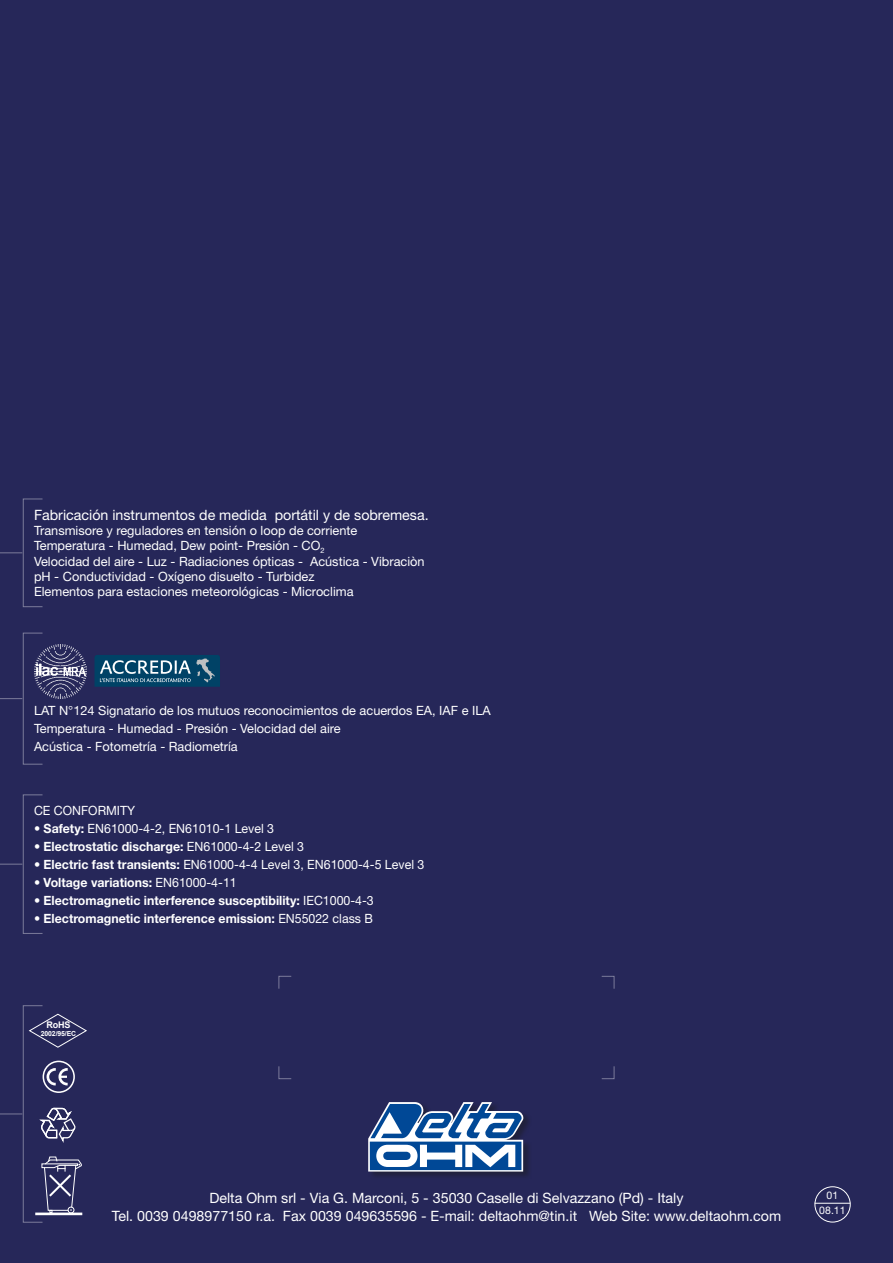
<style>
.page{position:relative;width:893px;height:1263px;background:#262759}
.page>*{position:absolute;margin:0;border:0;box-sizing:border-box;transform-origin:0 0}
.t1{font:14.25px/18px "Helvetica Neue LT Std";color:#fff;text-align:center}
.t2{font:12.75px/15.3px "Helvetica Neue LT Std";color:#fff}
.t3{font:700 12.75px "Helvetica Neue LT Std";color:#fff}
.t4{font:10.5px/15px "Helvetica Neue LT Std";color:#fff;text-align:center}
.t5{font:700 9.15px "Arial";color:#fff}
.t6{font:700 6.9px "Arial";letter-spacing:-.015em;color:#fff}
.s1{font-weight:700}
.s2{font-weight:400}
</style>
<div class="page">
<div style="left:368px;top:1102px;width:164px;height:78px;background:#1a1a18;opacity:.45"></div>
<svg style="left:368px;top:1102px;width:157px;height:69px;background:#6a8cb6"></svg>
<svg style="left:278px;top:975px;width:14px;height:14px"></svg>
<svg style="left:601px;top:1066px;width:14px;height:13px"></svg>
<svg style="left:601px;top:975px;width:14px;height:14px"></svg>
<svg style="left:278px;top:1066px;width:14px;height:13px"></svg>
<svg style="left:39px;top:1107px;width:37px;height:36px"></svg>
<svg style="left:43px;top:1061px;width:32px;height:32px"></svg>
<svg style="left:43px;top:1156px;width:39px;height:57px"></svg>
<hr style="left:37px;top:1212px;width:44px;height:3px;background:#fff">
<svg style="left:0;top:698px;width:22px;height:1px"></svg>
<svg style="left:0;top:1113px;width:22px;height:1px"></svg>
<svg style="left:0;top:552px;width:22px;height:1px"></svg>
<svg style="left:28px;top:1013px;width:59px;height:35px"></svg>
<div style="left:815px;top:1186px;width:35px;height:36px;border:1px solid #fff;border-radius:50%"></div>
<hr style="left:815px;top:1203px;width:35px;height:1px;background:#fff">
<svg style="left:0;top:864px;width:22px;height:1px"></svg>
<svg style="left:95px;top:655px;width:125px;height:32px;background:#2a607e"></svg>
<img style="left:34px;top:645px;width:53px;height:53px">
<p class="t1" style="left:34px;top:505px;width:396px">Fabricación instrumentos de medida portátil y de sobremesa.</p>
<p class="t2" style="left:34px;top:523px;width:392px">Transmisore y reguladores en tensión o loop de corriente Temperatura - Humedad, Dew point- Presión - CO<sub>2<br></sub>Velocidad del aire - Luz - Radiaciones ópticas - Acústica - Vibraciòn pH - Conductividad - Oxígeno disuelto - Turbidez<br>Elementos para estaciones meteorológicas - Microclima</p>
<p class="t2" style="left:34px;top:701px;width:458px;line-height:18px">LAT N°124 Signatario de los mutuos reconocimientos de acuerdos EA, IAF e ILA<br>Temperatura - Humedad - Presión - Velocidad del aire<br>Acústica - Fotometría - Radiometría</p>
<p class="t2" style="left:34px;top:802px;width:103px">CE CONFORMITY</p>
<p class="t2" style="left:34px;top:821px;width:242px">• <span class="s1">Safety:</span> EN61000-4-2, EN61010-1 Level 3</p>
<p class="t3" style="left:34px;top:838px;width:272px"><span class="s2">•</span> Electrostatic discharge: <span class="s2">EN61000-4-2 Level 3</span></p>
<p class="t2" style="left:34px;top:857px;width:392px">• <span class="s1">Electric fast transients:</span> EN61000-4-4 Level 3, EN61000-4-5 Level 3</p>
<p class="t3" style="left:34px;top:874px;width:204px"><span class="s2">•</span> Voltage variations: <span class="s2">EN61000-4-11</span></p>
<p class="t3" style="left:34px;top:892px;width:341px"><span class="s2">•</span> Electromagnetic interference susceptibility: <span class="s2">IEC1000-4-3</span></p>
<p class="t3" style="left:34px;top:910px;width:340px"><span class="s2">•</span> Electromagnetic interference emission: <span class="s2">EN55022 class B</span></p>
<p class="t5" style="left:46px;top:1019px;width:26px">RoHS</p>
<p class="t6" style="left:41px;top:1029px;width:37px">2002/95/EC</p>
<p class="t1" style="left:112px;top:1188px;width:671px">Delta Ohm srl - Via G. Marconi, 5 - 35030 Caselle di Selvazzano (Pd) - Italy<br>Tel. 0039 0498977150 r.a. Fax 0039 049635596 - E-mail: deltaohm@tin.it Web Site: www.deltaohm.com</p>
<p class="t4" style="left:819px;top:1188px;width:28px">01<br>08.11</p>
</div>
